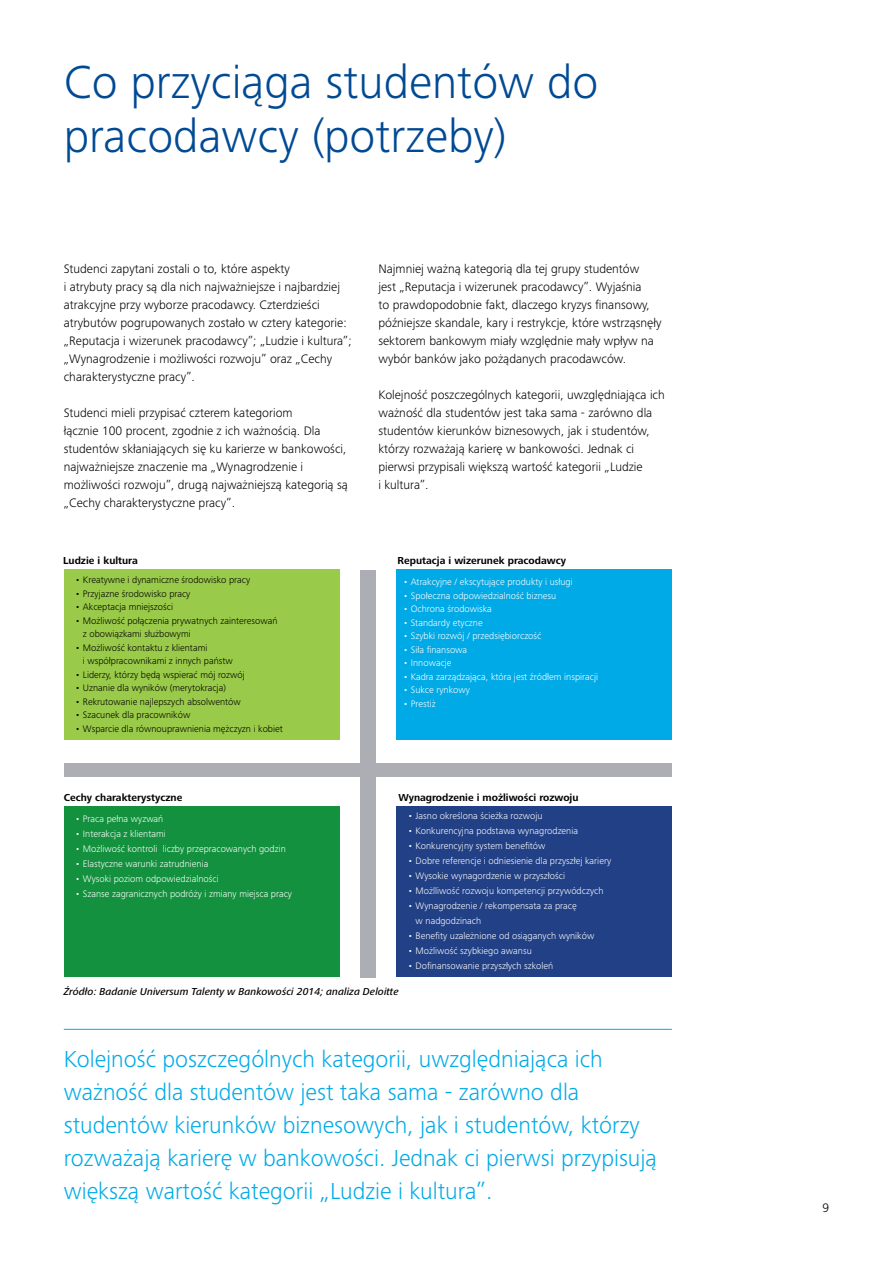
<style>
.page{position:relative;width:893px;height:1263px;background:#fff}
.page>*{position:absolute;margin:0;border:0;box-sizing:border-box;transform-origin:0 0}
.t1{font:300 48px/54px "Frutiger Next Pro";color:#004a94}
.t2{font:300 24px/33px "Frutiger Next Pro";color:#00aae7}
.t3{font:300 12.75px/18px "Frutiger Next Pro";color:#000}
.t4{font:700 10.5px "Frutiger Next Pro";color:#000}
.t5{font:italic 500 10.5px "Frutiger Next Pro";color:#000}
.t6{font:300 9.75px/15px "Frutiger Next Pro";color:#fff}
.t7{font:300 9.75px/13.5px "Frutiger Next Pro";color:#000}
</style>
<div class="page">
<div style="left:64px;top:570px;width:275px;height:170px;background:#99ca49"></div>
<div style="left:396px;top:570px;width:276px;height:170px;background:#00aae7"></div>
<div style="left:396px;top:807px;width:276px;height:170px;background:#214085"></div>
<div style="left:64px;top:807px;width:275px;height:170px;background:#13913e"></div>
<hr style="left:64px;top:1029px;width:608px;height:1px;background:#00aae7">
<div style="left:64px;top:763px;width:607px;height:13px;background:#acaeb3"></div>
<div style="left:360px;top:571px;width:16px;height:407px;background:#acaeb3"></div>
<h1 class="t1" style="left:64px;top:55px;width:536px">Co przyciąga studentów do pracodawcy (potrzeby)</h1>
<p class="t3" style="left:64px;top:260px;width:289px">Studenci zapytani zostali o to, które aspekty<br>i atrybuty pracy są dla nich najważniejsze i najbardziej atrakcyjne przy wyborze pracodawcy. Czterdzieści atrybutów pogrupowanych zostało w cztery kategorie: „Reputacja i wizerunek pracodawcy”; „Ludzie i kultura”; „Wynagrodzenie i możliwości rozwoju” oraz „Cechy charakterystyczne pracy”.</p>
<p class="t3" style="left:64px;top:404px;width:286px">Studenci mieli przypisać czterem kategoriom<br>łącznie 100 procent, zgodnie z ich ważnością. Dla studentów skłaniających się ku karierze w bankowości, najważniejsze znaczenie ma „Wynagrodzenie i możliwości rozwoju”, drugą najważniejszą kategorią są „Cechy charakterystyczne pracy”.</p>
<p class="t3" style="left:378px;top:260px;width:284px">Najmniej ważną kategorią dla tej grupy studentów<br>jest „Reputacja i wizerunek pracodawcy”. Wyjaśnia<br>to prawdopodobnie fakt, dlaczego kryzys finansowy, późniejsze skandale, kary i restrykcje, które wstrząsnęły sektorem bankowym miały względnie mały wpływ na wybór banków jako pożądanych pracodawców.</p>
<p class="t3" style="left:378px;top:386px;width:288px">Kolejność poszczególnych kategorii, uwzględniająca ich ważność dla studentów jest taka sama - zarówno dla studentów kierunków biznesowych, jak i studentów, którzy rozważają karierę w bankowości. Jednak ci pierwsi przypisali większą wartość kategorii „Ludzie<br>i kultura”.</p>
<p class="t4" style="left:63px;top:554px;width:76px">Ludzie i kultura</p>
<p class="t7" style="left:75px;top:573px;width:177px">• Kreatywne i dynamiczne środowisko pracy</p>
<p class="t7" style="left:75px;top:587px;width:117px">• Przyjazne środowisko pracy</p>
<p class="t7" style="left:75px;top:600px;width:99px">• Akceptacja mniejszości</p>
<p class="t7" style="left:83px;top:614px;width:196px;text-indent:-8px">• Możliwość połączenia prywatnych zainteresowań z obowiązkami służbowymi</p>
<p class="t7" style="left:83px;top:641px;width:151px;text-indent:-8px">• Możliwość kontaktu z klientami<br>i współpracownikami z innych państw</p>
<p class="t7" style="left:75px;top:668px;width:171px">• Liderzy, którzy będą wspierać mój rozwój</p>
<p class="t7" style="left:75px;top:681px;width:152px">• Uznanie dla wyników (merytokracja)</p>
<p class="t7" style="left:75px;top:695px;width:167px">• Rekrutowanie najlepszych absolwentów</p>
<p class="t7" style="left:75px;top:708px;width:117px">• Szacunek dla pracowników</p>
<p class="t7" style="left:75px;top:722px;width:209px">• Wsparcie dla równouprawnienia mężczyzn i kobiet</p>
<p class="t4" style="left:398px;top:554px;width:170px">Reputacja i wizerunek pracodawcy</p>
<p class="t6" style="left:403px;top:575px;width:171px">• Atrakcyjne / ekscytujące produkty i usługi</p>
<p class="t6" style="left:403px;top:588px;width:155px">• Społeczna odpowiedzialność biznesu</p>
<p class="t6" style="left:403px;top:602px;width:90px">• Ochrona środowiska</p>
<p class="t6" style="left:403px;top:615px;width:81px">• Standardy etyczne</p>
<p class="t6" style="left:403px;top:629px;width:140px">• Szybki rozwój / przedsiębiorczość</p>
<p class="t6" style="left:403px;top:642px;width:66px">• Siła finansowa</p>
<p class="t6" style="left:403px;top:656px;width:50px">• Innowacje</p>
<p class="t6" style="left:403px;top:669px;width:196px">• Kadra zarządzająca, która jest źródłem inspiracji</p>
<p class="t6" style="left:403px;top:683px;width:68px">• Sukce rynkowy</p>
<p class="t6" style="left:403px;top:696px;width:34px">• Prestiż</p>
<p class="t4" style="left:64px;top:791px;width:120px">Cechy charakterystyczne</p>
<p class="t4" style="left:399px;top:791px;width:181px">Wynagrodzenie i możliwości rozwoju</p>
<p class="t6" style="left:75px;top:811px;width:90px">• Praca pełna wyzwań</p>
<p class="t6" style="left:75px;top:826px;width:92px">• Interakcja z klientami</p>
<p class="t6" style="left:75px;top:841px;width:212px">• Możliwość kontroli liczby przepracowanych godzin</p>
<p class="t6" style="left:75px;top:856px;width:135px">• Elastyczne warunki zatrudnienia</p>
<p class="t6" style="left:75px;top:871px;width:145px">• Wysoki poziom odpowiedzialności</p>
<p class="t6" style="left:75px;top:886px;width:218px">• Szanse zagranicznych podróży i zmiany miejsca pracy</p>
<p class="t6" style="left:408px;top:808px;width:136px">• Jasno określona ścieżka rozwoju</p>
<p class="t6" style="left:408px;top:823px;width:172px">• Konkurencyjna podstawa wynagrodzenia</p>
<p class="t6" style="left:408px;top:838px;width:139px">• Konkurencyjny system benefitów</p>
<p class="t6" style="left:408px;top:853px;width:205px">• Dobre referencje i odniesienie dla przyszłej kariery</p>
<p class="t6" style="left:408px;top:868px;width:159px">• Wysokie wynagordzenie w przyszłości</p>
<p class="t6" style="left:408px;top:883px;width:197px">• Możlliwość rozwoju kompetencji przywódczych</p>
<p class="t6" style="left:416px;top:898px;width:163px;text-indent:-8px">• Wynagrodzenie / rekompensata za pracę w nadgodzinach</p>
<p class="t6" style="left:408px;top:928px;width:188px">• Benefity uzależnione od osiąganych wyników</p>
<p class="t6" style="left:408px;top:943px;width:125px">• Możliwość szybkiego awansu</p>
<p class="t6" style="left:408px;top:958px;width:147px">• Dofinansowanie przyszłych szkoleń</p>
<p class="t5" style="left:64px;top:985px;width:336px">Źródło: Badanie Universum Talenty w Bankowości 2014; analiza Deloitte</p>
<p class="t2" style="left:64px;top:1043px;width:595px">Kolejność poszczególnych kategorii, uwzględniająca ich ważność dla studentów jest taka sama - zarówno dla studentów kierunków biznesowych, jak i studentów, którzy rozważają karierę w bankowości. Jednak ci pierwsi przypisują większą wartość kategorii „Ludzie i kultura”.</p>
<p class="t3" style="left:822px;top:1199px;width:8px">9</p>
</div>
